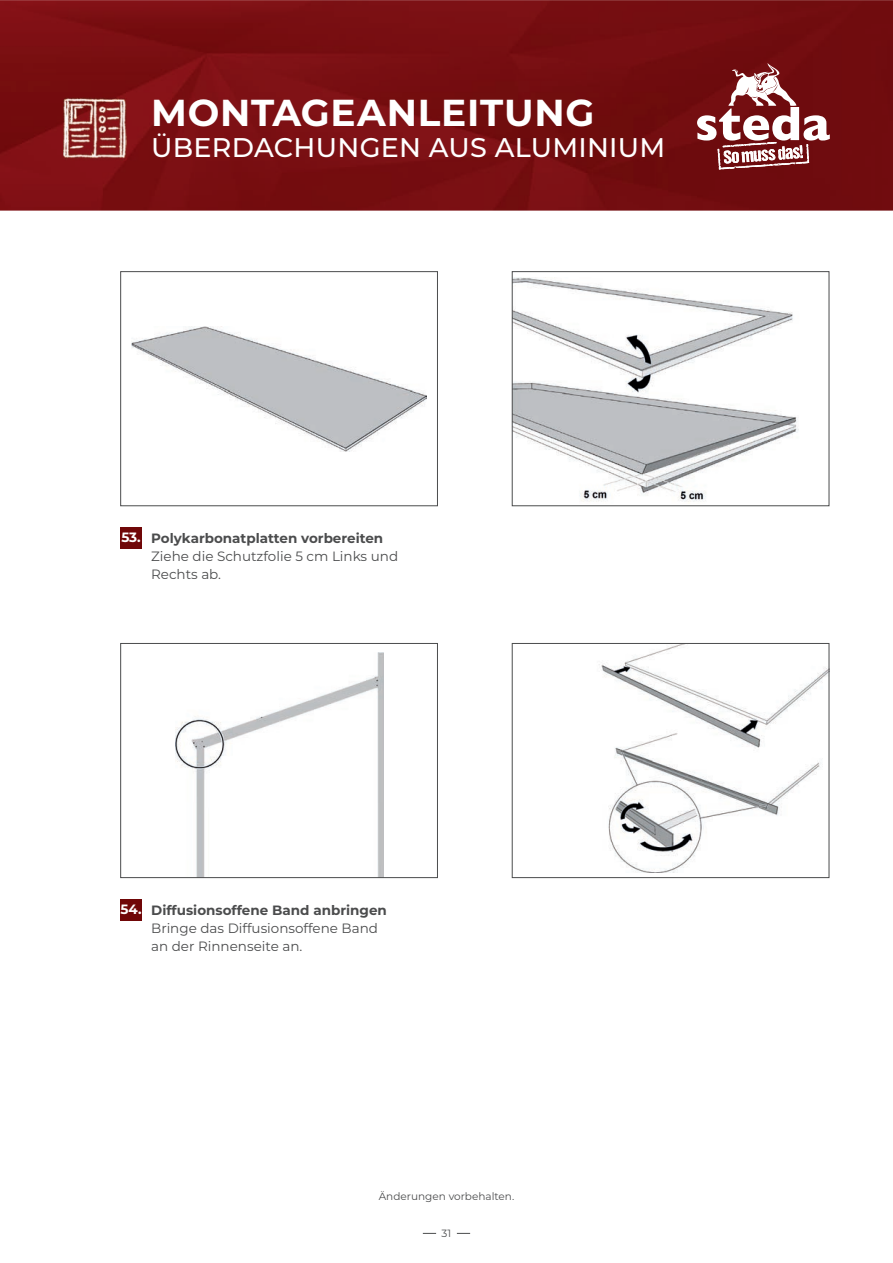
<style>
.page{position:relative;width:893px;height:1263px;background:#fff}
.page>*{position:absolute;margin:0;border:0;box-sizing:border-box;transform-origin:0 0}
.t1{font:700 37.5px "Montserrat";letter-spacing:.02em;color:#fff}
.t2{font:500 27px "Montserrat";letter-spacing:.01em;color:#fff}
.t3{font:13.5px/18px "Montserrat";color:#4b4c4d}
.t4{font:700 13.5px "Montserrat";color:#4b4c4d}
.t5{font:700 13.5px "Montserrat";color:#fff}
.t6{font:10.5px "Montserrat";color:#4b4c4d}
</style>
<div class="page">
<svg style="left:423px;top:1233px;width:13px;height:1px"></svg>
<svg style="left:457px;top:1233px;width:13px;height:1px"></svg>
<img style="left:0;top:0;width:893px;height:211px">
<svg style="left:698px;top:63px;width:131px;height:106px"></svg>
<img style="left:64px;top:97px;width:62px;height:64px">
<div style="left:120px;top:527px;width:22px;height:21px;background:#700708"></div>
<img style="left:599px;top:645px;width:228px;height:227px">
<div style="left:512px;top:643px;width:317px;height:235px;border:1px solid #4b4c4d"></div>
<img style="left:175px;top:652px;width:208px;height:224px">
<div style="left:120px;top:643px;width:318px;height:235px;border:1px solid #4b4c4d"></div>
<img style="left:514px;top:278px;width:285px;height:224px">
<div style="left:512px;top:271px;width:317px;height:235px;border:1px solid #4b4c4d"></div>
<img style="left:132px;top:326px;width:294px;height:125px">
<div style="left:120px;top:271px;width:318px;height:235px;border:1px solid #4b4c4d"></div>
<div style="left:120px;top:899px;width:22px;height:21px;background:#700708"></div>
<h1 class="t1" style="left:151px;top:86px;width:445px">MONTAGEANLEITUNG</h1>
<h2 class="t2" style="left:151px;top:128px;width:516px">ÜBERDACHUNGEN AUS ALUMINIUM</h2>
<p class="t5" style="left:121px;top:528px;width:21px">53.</p>
<p class="t4" style="left:151px;top:529px;width:234px">Polykarbonatplatten vorbereiten</p>
<p class="t3" style="left:151px;top:547px;width:248px">Ziehe die Schutzfolie 5 cm Links und<br>Rechts ab.</p>
<p class="t5" style="left:121px;top:900px;width:23px">54.</p>
<p class="t4" style="left:151px;top:901px;width:237px">Diffusionsoffene Band anbringen</p>
<p class="t3" style="left:151px;top:919px;width:228px">Bringe das Diffusionsoffene Band an der Rinnenseite an.</p>
<p class="t6" style="left:379px;top:1189px;width:137px">Änderungen vorbehalten.</p>
<p class="t6" style="left:442px;top:1225px;width:11px">31</p>
</div>
